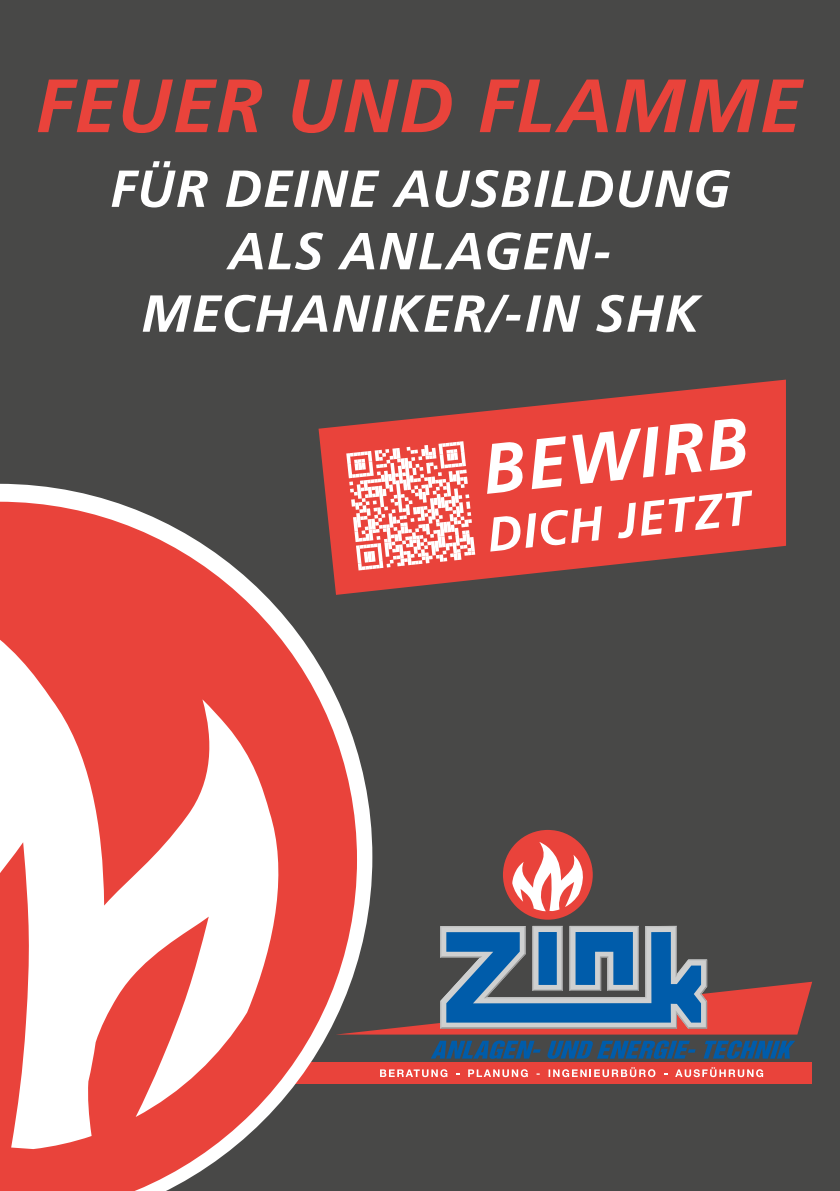
<style>
.page{position:relative;width:840px;height:1191px;background:#fff}
.page>*{position:absolute;margin:0;border:0;box-sizing:border-box;transform-origin:0 0}
.t1{font:75.4px "Frutiger LT Pro Bold Italic OV AWFABS";letter-spacing:.025em;color:#e9433b}
.t2{font:70.4px "Frutiger LT Pro Bold Italic OV AWFABS";color:#fff}
.t3{font:52px/62.4px "Frutiger LT Pro Bold Italic OV AWFABS";letter-spacing:.025em;color:#fff;text-align:center}
.t4{font:48px "Frutiger LT Pro Bold Italic OV AWFABS";color:#fff}
</style>
<div class="page">
<div style="left:0;top:0;width:839px;height:1191px;background:#484847"></div>
<div style="left:178px;top:1062px;width:633px;height:21px;background:#e9433b"></div>
<svg style="left:431px;top:1040px;width:363px;height:18px"></svg>
<svg style="left:380px;top:1069px;width:67px;height:8px"></svg>
<svg style="left:468px;top:1069px;width:59px;height:8px"></svg>
<svg style="left:548px;top:1067px;width:107px;height:10px"></svg>
<svg style="left:675px;top:1067px;width:87px;height:10px"></svg>
<svg style="left:372px;top:926px;width:439px;height:108px"></svg>
<svg style="left:503px;top:830px;width:89px;height:89px"></svg>
<svg style="left:318px;top:379px;width:467px;height:212px;fill:#e9433b"></svg>
<svg style="left:346px;top:441px;width:129px;height:129px;background:#f29490"></svg>
<svg style="left:0;top:484px;width:372px;height:600px"></svg>
<svg style="left:0;top:502px;width:357px;height:689px;background:#db827d"></svg>
<h1 class="t1" style="left:35px;top:62px;width:767px">FEUER UND FLAMME</h1>
<p class="t3" style="left:110px;top:158px;width:621px">FÜR DEINE AUSBILDUNG<br>ALS ANLAGEN-<br>MECHANIKER/-IN SHK</p>
<h2 class="t2" style="left:478px;top:428px;width:268px;rotate:-6deg">BEWIRB</h2>
<p class="t4" style="left:484px;top:507px;width:265px;rotate:-6deg">DICH JETZT</p>
</div>
